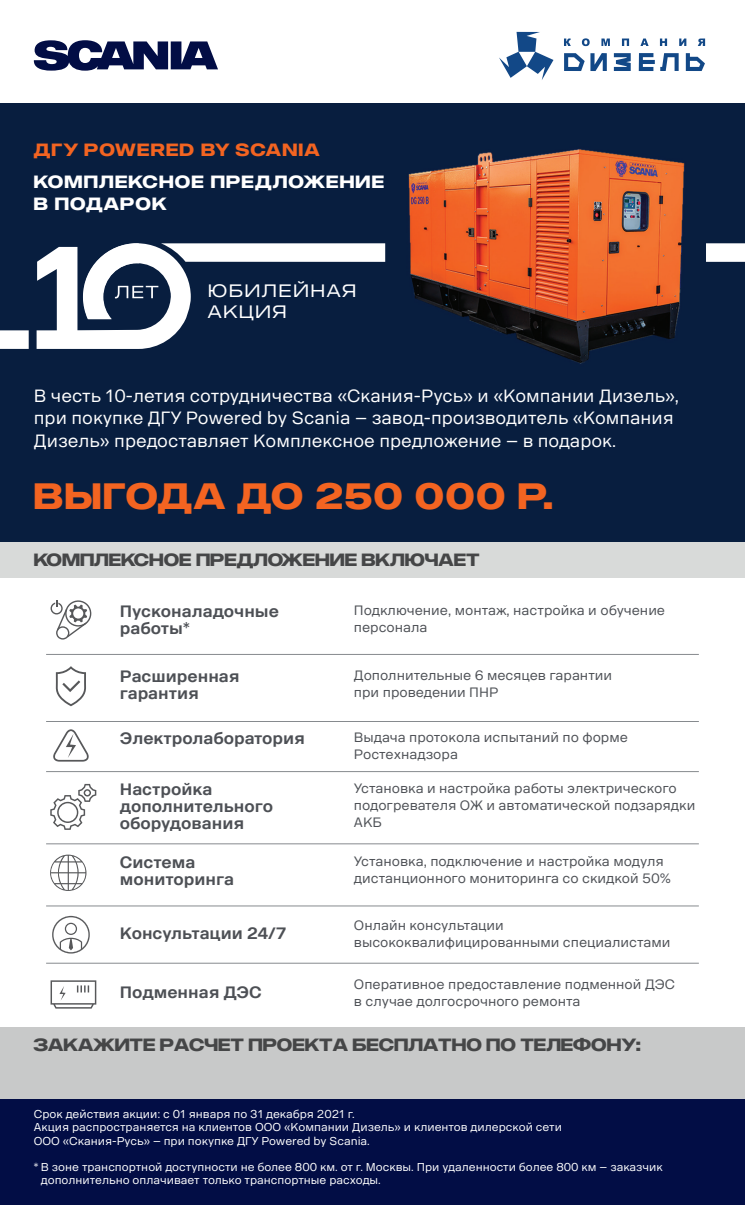
<style>
.page{position:relative;width:745px;height:1205px;background:#fff}
.page>*{position:absolute;margin:0;border:0;box-sizing:border-box;transform-origin:0 0}
.t1{font:700 36.12px "Scania Sans CY Headline";letter-spacing:.05em;color:#f36421}
.t2{font:17.75px "Scania Sans CY Headline";letter-spacing:.08em;color:#fff}
.t3{font:17.5px/22.5px "Scania Sans CY";color:#fff}
.t4{font:700 17.5px "Scania Sans CY Headline";color:#454647}
.t5{font:700 17.5px "Scania Sans CY Headline";letter-spacing:.07em;color:#fff}
.t6{font:700 17.5px "Scania Sans CY Headline";letter-spacing:.07em;color:#f36421}
.t7{font:700 16.25px/16.9px "Scania Sans CY";color:#4d5055}
.t8{font:13.38px/16.9px "Scania Sans CY";color:#4d5055}
.t9{font:11.25px/13.5px "Scania Sans CY";color:#fff}
</style>
<div class="page">
<img style="left:0;top:103px;width:744px;height:439px">
<div style="left:0;top:542px;width:744px;height:36px;background:#d8dad9"></div>
<div style="left:0;top:1027px;width:744px;height:178px;background:#020d45"></div>
<svg style="left:34px;top:40px;width:184px;height:31px"></svg>
<hr style="left:46px;top:654px;width:652px;height:1px;background:#868a8e">
<hr style="left:46px;top:721px;width:652px;height:1px;background:#868a8e">
<hr style="left:46px;top:771px;width:652px;height:1px;background:#868a8e">
<hr style="left:46px;top:843px;width:652px;height:1px;background:#868a8e">
<hr style="left:46px;top:906px;width:652px;height:1px;background:#868a8e">
<hr style="left:46px;top:963px;width:652px;height:1px;background:#868a8e">
<svg style="left:50px;top:600px;width:41px;height:39px"></svg>
<svg style="left:564px;top:38px;width:140px;height:8px"></svg>
<svg style="left:499px;top:32px;width:54px;height:48px"></svg>
<svg style="left:564px;top:53px;width:20px;height:18px"></svg>
<svg style="left:590px;top:53px;width:16px;height:18px"></svg>
<svg style="left:613px;top:53px;width:17px;height:18px"></svg>
<svg style="left:638px;top:53px;width:40px;height:18px"></svg>
<svg style="left:685px;top:53px;width:19px;height:18px"></svg>
<svg style="left:56px;top:666px;width:30px;height:40px"></svg>
<svg style="left:53px;top:729px;width:36px;height:32px"></svg>
<svg style="left:50px;top:784px;width:46px;height:46px"></svg>
<svg style="left:50px;top:854px;width:36px;height:37px"></svg>
<svg style="left:52px;top:916px;width:38px;height:37px"></svg>
<svg style="left:50px;top:980px;width:46px;height:28px"></svg>
<div style="left:0;top:1027px;width:744px;height:71px;background:#c8c9c9"></div>
<svg style="left:0;top:330px;width:29px;height:19px"></svg>
<svg style="left:37px;top:243px;width:348px;height:106px"></svg>
<svg style="left:705px;top:243px;width:39px;height:19px"></svg>
<p class="t6" style="left:34px;top:140px;width:287px">ДГУ POWERED BY SCANIA</p>
<p class="t5" style="left:34px;top:172px;width:351px">КОМПЛЕКСНОЕ ПРЕДЛОЖЕНИЕ</p>
<p class="t5" style="left:34px;top:193px;width:134px">В ПОДАРОК</p>
<p class="t2" style="left:208px;top:280px;width:150px">ЮБИЛЕЙНАЯ</p>
<p class="t2" style="left:208px;top:301px;width:80px">АКЦИЯ</p>
<p class="t3" style="left:34px;top:384px;width:646px">В честь 10-летия сотрудничества «Скания-Русь» и «Компании Дизель», при покупке ДГУ Powered by Scania – завод-производитель «Компания<br>Дизель» предоставляет Комплексное предложение – в подарок.</p>
<p class="t1" style="left:34px;top:474px;width:520px">Выгода до 250 000 р.</p>
<p class="t4" style="left:34px;top:549px;width:447px">Комплексное ПРЕДЛОЖЕНИЕ включает</p>
<p class="t7" style="left:120px;top:603px;width:160px">Пусконаладочные работы*</p>
<p class="t7" style="left:120px;top:668px;width:121px">Расширенная гарантия</p>
<p class="t7" style="left:120px;top:730px;width:186px">Электролаборатория</p>
<p class="t7" style="left:120px;top:781px;width:155px">Настройка дополнительного оборудования</p>
<p class="t7" style="left:120px;top:854px;width:116px">Система мониторинга</p>
<p class="t7" style="left:120px;top:925px;width:168px">Консультации 24/7</p>
<p class="t7" style="left:120px;top:984px;width:143px">Подменная ДЭС</p>
<p class="t8" style="left:354px;top:602px;width:312px">Подключение, монтаж, настройка и обучение персонала</p>
<p class="t8" style="left:354px;top:667px;width:259px">Дополнительные 6 месяцев гарантии</p>
<p class="t8" style="left:354px;top:684px;width:146px">при проведении ПНР</p>
<p class="t8" style="left:354px;top:729px;width:275px">Выдача протокола испытаний по форме<br>Ростехнадзора</p>
<p class="t8" style="left:354px;top:780px;width:342px">Установка и настройка работы электрического подогревателя ОЖ и автоматической подзарядки<br>АКБ</p>
<p class="t8" style="left:354px;top:852px;width:318px">Установка, подключение и настройка модуля дистанционного мониторинга со скидкой 50%</p>
<p class="t8" style="left:354px;top:917px;width:318px">Онлайн консультации высококвалифицированными специалистами</p>
<p class="t8" style="left:354px;top:976px;width:322px">Оперативное предоставление подменной ДЭС</p>
<p class="t8" style="left:354px;top:993px;width:228px">в случае долгосрочного ремонта</p>
<p class="t4" style="left:34px;top:1034px;width:608px">Закажите расчет проекта бесплатно по телефону:</p>
<p class="t9" style="left:34px;top:1107px;width:322px">Срок действия акции: с 01 января по 31 декабря 2021 г.</p>
<p class="t9" style="left:34px;top:1120px;width:529px">Акция распространяется на клиентов ООО «Компании Дизель» и клиентов дилерской сети</p>
<p class="t9" style="left:34px;top:1134px;width:337px">ООО «Скания-Русь» – при покупке ДГУ Powered by Scania.</p>
<p class="t9" style="left:41px;top:1160px;width:623px;text-indent:-7px">* В зоне транспортной доступности не более 800 км. от г. Москвы. При удаленности более 800 км – заказчик дополнительно оплачивает только транспортные расходы.</p>
</div>
